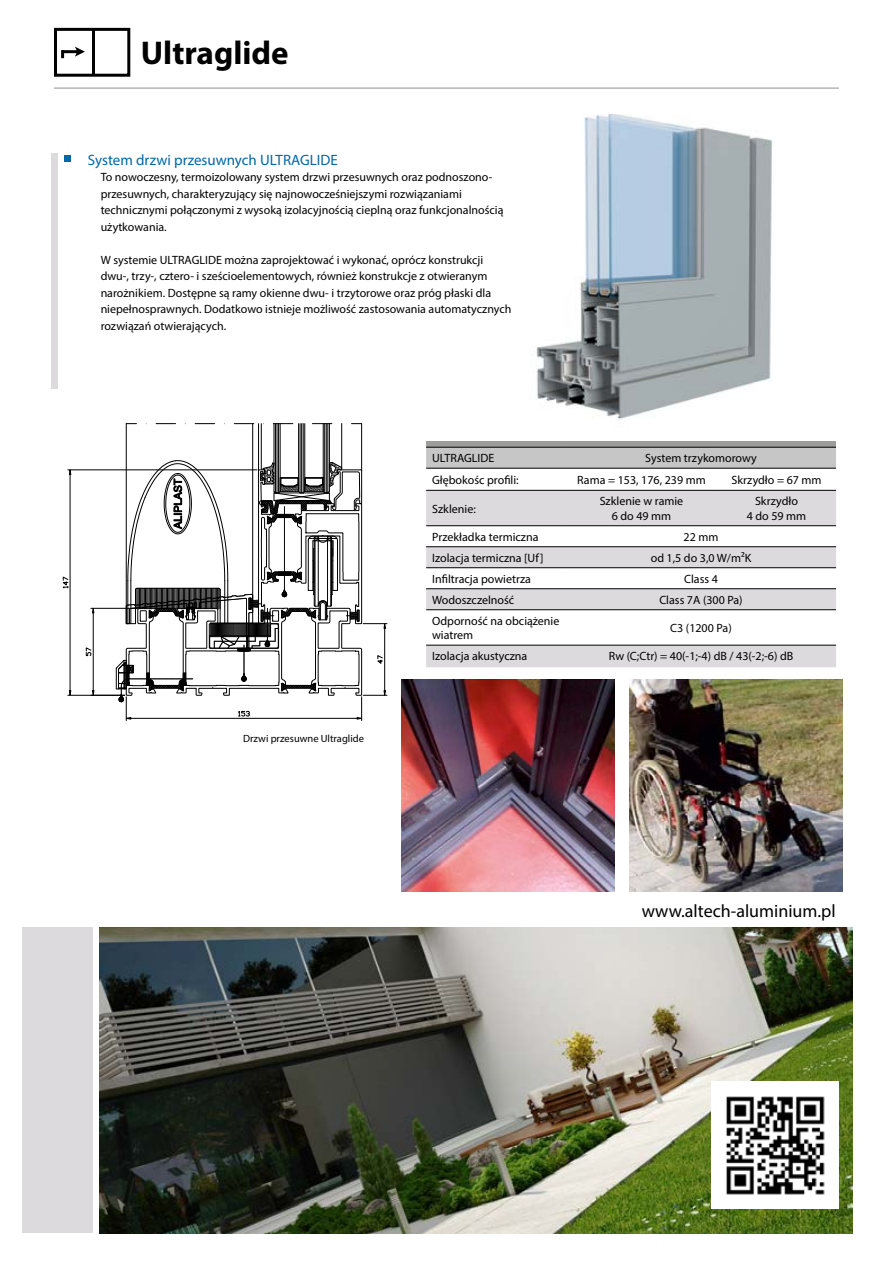
<style>
.page{position:relative;width:893px;height:1263px;background:#fff}
.page>*{position:absolute;margin:0;border:0;box-sizing:border-box;transform-origin:0 0}
.t1{font:700 33px "Myriad Pro";color:#000}
.t2{font:18px "Myriad Pro";color:#000}
.t3{font:15px "Myriad Pro";color:#0067a8}
.t4{font:12px/16.5px "Myriad Pro";color:#000}
.t5{font:10.5px "Myriad Pro";color:#000}
</style>
<div class="page">
<img style="left:99px;top:927px;width:754px;height:306px">
<img style="left:536px;top:114px;width:237px;height:306px">
<div style="left:64px;top:156px;width:7px;height:6px;background:#0067a8"></div>
<div style="left:22px;top:927px;width:71px;height:306px;background:#dcdadd"></div>
<div style="left:426px;top:441px;width:410px;height:6px;background:#9d9d9c"></div>
<svg style="left:426px;top:448px;width:410px;height:42px"></svg>
<div style="left:426px;top:491px;width:410px;height:176px;background:#dcdadd"></div>
<svg style="left:426px;top:526px;width:410px;height:119px"></svg>
<hr style="left:426px;top:447px;width:140px;height:1px;background:#000">
<hr style="left:566px;top:447px;width:151px;height:1px;background:#000">
<hr style="left:717px;top:447px;width:119px;height:1px;background:#000">
<hr style="left:426px;top:468px;width:140px;height:1px;background:#000">
<hr style="left:566px;top:468px;width:151px;height:1px;background:#000">
<hr style="left:717px;top:468px;width:119px;height:1px;background:#000">
<hr style="left:426px;top:490px;width:140px;height:1px;background:#000">
<hr style="left:566px;top:490px;width:151px;height:1px;background:#000">
<hr style="left:717px;top:490px;width:119px;height:1px;background:#000">
<hr style="left:426px;top:525px;width:140px;height:1px;background:#000">
<hr style="left:566px;top:525px;width:151px;height:1px;background:#000">
<hr style="left:717px;top:525px;width:119px;height:1px;background:#000">
<hr style="left:426px;top:546px;width:140px;height:1px;background:#000">
<hr style="left:566px;top:546px;width:151px;height:1px;background:#000">
<hr style="left:717px;top:546px;width:119px;height:1px;background:#000">
<hr style="left:426px;top:567px;width:140px;height:1px;background:#000">
<hr style="left:566px;top:567px;width:151px;height:1px;background:#000">
<hr style="left:717px;top:567px;width:119px;height:1px;background:#000">
<hr style="left:426px;top:588px;width:140px;height:1px;background:#000">
<hr style="left:566px;top:588px;width:151px;height:1px;background:#000">
<hr style="left:717px;top:588px;width:119px;height:1px;background:#000">
<hr style="left:426px;top:609px;width:140px;height:1px;background:#000">
<hr style="left:566px;top:609px;width:151px;height:1px;background:#000">
<hr style="left:717px;top:609px;width:119px;height:1px;background:#000">
<hr style="left:426px;top:645px;width:140px;height:1px;background:#000">
<hr style="left:566px;top:645px;width:151px;height:1px;background:#000">
<hr style="left:717px;top:645px;width:119px;height:1px;background:#000">
<div style="left:51px;top:154px;width:6px;height:235px;background:#dcdadd"></div>
<img style="left:630px;top:679px;width:212px;height:213px">
<img style="left:402px;top:679px;width:212px;height:213px">
<hr style="left:54px;top:88px;width:785px;height:1px;background:#9d9d9c">
<svg style="left:62px;top:423px;width:326px;height:298px"></svg>
<svg style="left:54px;top:27px;width:77px;height:50px"></svg>
<img style="left:711px;top:1081px;width:128px;height:128px">
<h1 class="t1" style="left:141px;top:31px;width:149px">Ultraglide</h1>
<p class="t3" style="left:88px;top:150px;width:251px">System drzwi przesuwnych ULTRAGLIDE</p>
<p class="t4" style="left:101px;top:169px;width:404px">To nowoczesny, termoizolowany system drzwi przesuwnych oraz podnoszono&shy;przesuwnych, charakteryzujący się najnowocześniejszymi rozwiązaniami technicznymi połączonymi z wysoką izolacyjnością cieplną oraz funkcjonalnością użytkowania.</p>
<p class="t4" style="left:101px;top:251px;width:412px">W systemie ULTRAGLIDE można zaprojektować i wykonać, oprócz konstrukcji dwu-, trzy-, cztero- i sześcioelementowych, również konstrukcje z otwieranym narożnikiem. Dostępne są ramy okienne dwu- i trzytorowe oraz próg płaski dla niepełnosprawnych. Dodatkowo istnieje możliwość zastosowania automatycznych rozwiązań otwierających.</p>
<p class="t5" style="left:243px;top:731px;width:123px">Drzwi przesuwne Ultraglide</p>
<p class="t4" style="left:432px;top:450px;width:64px">ULTRAGLIDE</p>
<p class="t4" style="left:645px;top:450px;width:113px">System trzykomorowy</p>
<p class="t4" style="left:432px;top:471px;width:88px">Głębokośc profili:</p>
<p class="t4" style="left:577px;top:471px;width:130px">Rama = 153, 176, 239 mm</p>
<p class="t4" style="left:731px;top:471px;width:92px">Skrzydło = 67 mm</p>
<p class="t4" style="left:432px;top:500px;width:45px">Szklenie:</p>
<p class="t4" style="left:600px;top:494px;width:85px;line-height:14.4px;text-align:center">Szklenie w ramie<br>6 do 49 mm</p>
<p class="t4" style="left:747px;top:494px;width:61px;line-height:14.4px;text-align:center">Skrzydło<br>4 do 59 mm</p>
<p class="t4" style="left:432px;top:528px;width:108px">Przekładka termiczna</p>
<p class="t4" style="left:684px;top:528px;width:36px">22 mm</p>
<p class="t4" style="left:432px;top:549px;width:113px">Izolacja termiczna [Uf]</p>
<p class="t4" style="left:651px;top:549px;width:102px">od 1,5 do 3,0 W/m²K</p>
<p class="t4" style="left:432px;top:570px;width:100px">Infiltracja powietrza</p>
<p class="t4" style="left:684px;top:570px;width:35px">Class 4</p>
<p class="t4" style="left:432px;top:591px;width:84px">Wodoszczelność</p>
<p class="t4" style="left:659px;top:591px;width:85px">Class 7A (300 Pa)</p>
<p class="t4" style="left:432px;top:613px;width:129px;line-height:14.4px">Odporność na obciążenie wiatrem</p>
<p class="t4" style="left:670px;top:619px;width:63px">C3 (1200 Pa)</p>
<p class="t4" style="left:432px;top:648px;width:97px">Izolacja akustyczna</p>
<p class="t4" style="left:609px;top:648px;width:186px">Rw (C;Ctr) = 40(-1;-4) dB / 43(-2;-6) dB</p>
<h2 class="t2" style="left:642px;top:899px;width:195px">www.altech-aluminium.pl</h2>
</div>
